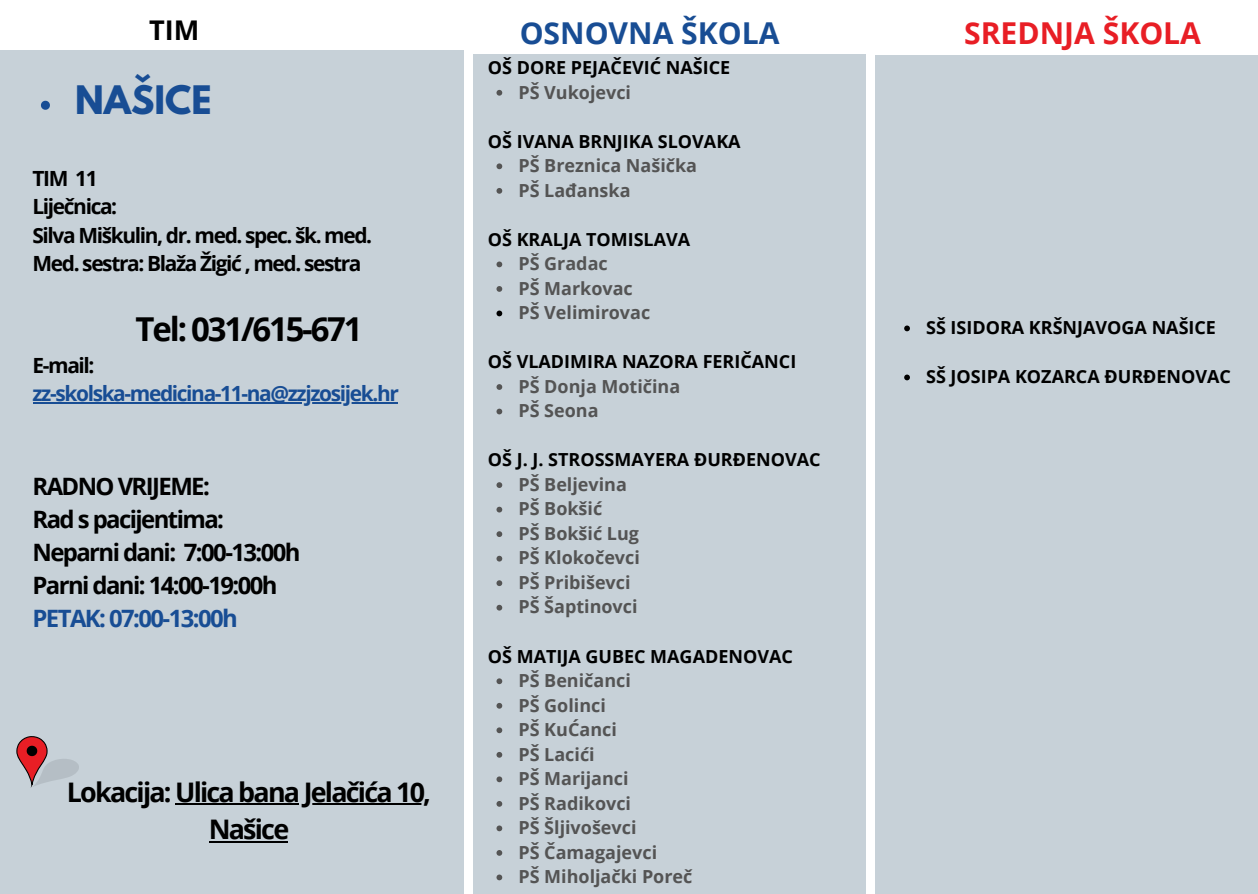
<style>
.page{position:relative;width:1258px;height:894px;background:#fff}
.page>*{position:absolute;margin:0;border:0;box-sizing:border-box;transform-origin:0 0}
.t1{font:700 34.8px "League Spartan";color:#184d94}
.t2{font:700 33px "Open Sans";letter-spacing:-.065em;color:#000}
.t3{font:700 30px "Open Sans";color:#184d94}
.t4{font:700 30px "Open Sans";color:#e81e25}
.t5{font:700 27px "Open Sans";letter-spacing:-.065em;color:#000}
.t6{font:700 24px "Open Sans";letter-spacing:-.065em;color:#000}
.t7{font:700 24px "Open Sans";letter-spacing:-.065em;color:#184d94}
.t8{font:700 21px "Open Sans";letter-spacing:-.065em;color:#000}
.t9{font:700 21px "Open Sans";letter-spacing:-.065em;color:#184d94}
.t10{font:700 18px "Open Sans";color:#545454}
.t11{font:700 18px "Open Sans";color:#000}
</style>
<div class="page">
<div style="left:0;top:51px;width:464px;height:842px;background:#c7d1d8"></div>
<div style="left:473px;top:54px;width:393px;height:839px;background:#c7d1d8"></div>
<div style="left:875px;top:56px;width:383px;height:837px;background:#c7d1d8"></div>
<svg style="left:496px;top:90px;width:6px;height:6px"></svg>
<svg style="left:496px;top:163px;width:6px;height:6px"></svg>
<svg style="left:496px;top:188px;width:6px;height:6px"></svg>
<svg style="left:496px;top:261px;width:6px;height:6px"></svg>
<svg style="left:496px;top:286px;width:6px;height:6px"></svg>
<svg style="left:496px;top:310px;width:6px;height:6px"></svg>
<svg style="left:496px;top:384px;width:6px;height:6px"></svg>
<svg style="left:496px;top:408px;width:6px;height:6px"></svg>
<svg style="left:496px;top:482px;width:6px;height:6px"></svg>
<svg style="left:496px;top:506px;width:6px;height:6px"></svg>
<svg style="left:496px;top:531px;width:6px;height:6px"></svg>
<svg style="left:496px;top:555px;width:6px;height:6px"></svg>
<svg style="left:496px;top:580px;width:6px;height:6px"></svg>
<svg style="left:496px;top:604px;width:6px;height:6px"></svg>
<svg style="left:496px;top:678px;width:6px;height:6px"></svg>
<svg style="left:496px;top:702px;width:6px;height:6px"></svg>
<svg style="left:496px;top:727px;width:6px;height:6px"></svg>
<svg style="left:496px;top:752px;width:6px;height:5px"></svg>
<svg style="left:496px;top:776px;width:6px;height:6px"></svg>
<svg style="left:496px;top:801px;width:6px;height:5px"></svg>
<svg style="left:496px;top:825px;width:6px;height:6px"></svg>
<svg style="left:496px;top:850px;width:6px;height:5px"></svg>
<svg style="left:496px;top:874px;width:6px;height:6px"></svg>
<svg style="left:16px;top:736px;width:63px;height:51px"></svg>
<svg style="left:41px;top:101px;width:9px;height:9px"></svg>
<hr style="left:33px;top:402px;width:364px;height:2px;background:#184d94">
<hr style="left:175px;top:803px;width:254px;height:1px;background:#000">
<hr style="left:209px;top:840px;width:78px;height:2px;background:#000">
<svg style="left:904px;top:325px;width:6px;height:6px"></svg>
<svg style="left:904px;top:374px;width:6px;height:6px"></svg>
<p class="t5" style="left:149px;top:11px;width:52px">TIM</p>
<p class="t4" style="left:964px;top:12px;width:238px">SREDNJA ŠKOLA</p>
<p class="t1" style="left:75px;top:83px;width:138px">NAŠICE</p>
<p class="t3" style="left:520px;top:12px;width:261px">OSNOVNA ŠKOLA</p>
<p class="t10" style="left:518px;top:79px;width:114px">PŠ Vukojevci</p>
<p class="t11" style="left:488px;top:55px;width:244px">OŠ DORE PEJAČEVIĆ NAŠICE</p>
<p class="t8" style="left:33px;top:163px;width:67px">TIM 11</p>
<p class="t8" style="left:33px;top:192px;width:86px">Liječnica:</p>
<p class="t8" style="left:33px;top:220px;width:341px">Silva Miškulin, dr. med. spec. šk. med.</p>
<p class="t8" style="left:33px;top:248px;width:331px">Med. sestra: Blaža Žigić , med. sestra</p>
<p class="t2" style="left:136px;top:306px;width:229px">Tel: 031/615-671</p>
<p class="t8" style="left:33px;top:350px;width:64px">E-mail:</p>
<p class="t9" style="left:33px;top:378px;width:368px">zz-skolska-medicina-11-na@zzjzosijek.hr</p>
<p class="t6" style="left:33px;top:469px;width:179px">RADNO VRIJEME:</p>
<p class="t6" style="left:33px;top:502px;width:193px">Rad s pacijentima:</p>
<p class="t6" style="left:33px;top:535px;width:270px">Neparni dani: 7:00-13:00h</p>
<p class="t6" style="left:33px;top:568px;width:247px">Parni dani: 14:00-19:00h</p>
<p class="t7" style="left:33px;top:601px;width:207px">PETAK: 07:00-13:00h</p>
<p class="t5" style="left:67px;top:772px;width:366px">Lokacija: Ulica bana Jelačića 10,</p>
<p class="t5" style="left:209px;top:810px;width:82px">Našice</p>
<p class="t11" style="left:488px;top:128px;width:254px">OŠ IVANA BRNJIKA SLOVAKA</p>
<p class="t10" style="left:518px;top:153px;width:180px">PŠ Breznica Našička</p>
<p class="t10" style="left:518px;top:177px;width:114px">PŠ Lađanska</p>
<p class="t11" style="left:488px;top:226px;width:204px">OŠ KRALJA TOMISLAVA</p>
<p class="t10" style="left:518px;top:251px;width:91px">PŠ Gradac</p>
<p class="t10" style="left:518px;top:275px;width:116px">PŠ Markovac</p>
<p class="t10" style="left:518px;top:300px;width:133px">PŠ Velimirovac</p>
<p class="t11" style="left:488px;top:349px;width:310px">OŠ VLADIMIRA NAZORA FERIČANCI</p>
<p class="t10" style="left:518px;top:373px;width:163px">PŠ Donja Motičina</p>
<p class="t10" style="left:518px;top:398px;width:82px">PŠ Seona</p>
<p class="t11" style="left:488px;top:447px;width:334px">OŠ J. J. STROSSMAYERA ĐURĐENOVAC</p>
<p class="t10" style="left:518px;top:471px;width:110px">PŠ Beljevina</p>
<p class="t10" style="left:518px;top:496px;width:85px">PŠ Bokšić</p>
<p class="t10" style="left:518px;top:520px;width:122px">PŠ Bokšić Lug</p>
<p class="t10" style="left:518px;top:545px;width:123px">PŠ Klokočevci</p>
<p class="t10" style="left:518px;top:569px;width:114px">PŠ Pribiševci</p>
<p class="t10" style="left:518px;top:594px;width:121px">PŠ Šaptinovci</p>
<p class="t11" style="left:488px;top:643px;width:306px">OŠ MATIJA GUBEC MAGADENOVAC</p>
<p class="t10" style="left:518px;top:667px;width:114px">PŠ Beničanci</p>
<p class="t10" style="left:518px;top:692px;width:89px">PŠ Golinci</p>
<p class="t10" style="left:518px;top:716px;width:100px">PŠ KuĆanci</p>
<p class="t10" style="left:518px;top:741px;width:78px">PŠ Lacići</p>
<p class="t10" style="left:518px;top:765px;width:112px">PŠ Marijanci</p>
<p class="t10" style="left:518px;top:790px;width:114px">PŠ Radikovci</p>
<p class="t10" style="left:518px;top:814px;width:120px">PŠ Šljivoševci</p>
<p class="t10" style="left:518px;top:839px;width:140px">PŠ Čamagajevci</p>
<p class="t10" style="left:518px;top:863px;width:176px">PŠ Miholjački Poreč</p>
<p class="t11" style="left:926px;top:315px;width:291px">SŠ ISIDORA KRŠNJAVOGA NAŠICE</p>
<p class="t11" style="left:926px;top:364px;width:306px">SŠ JOSIPA KOZARCA ĐURĐENOVAC</p>
</div>
